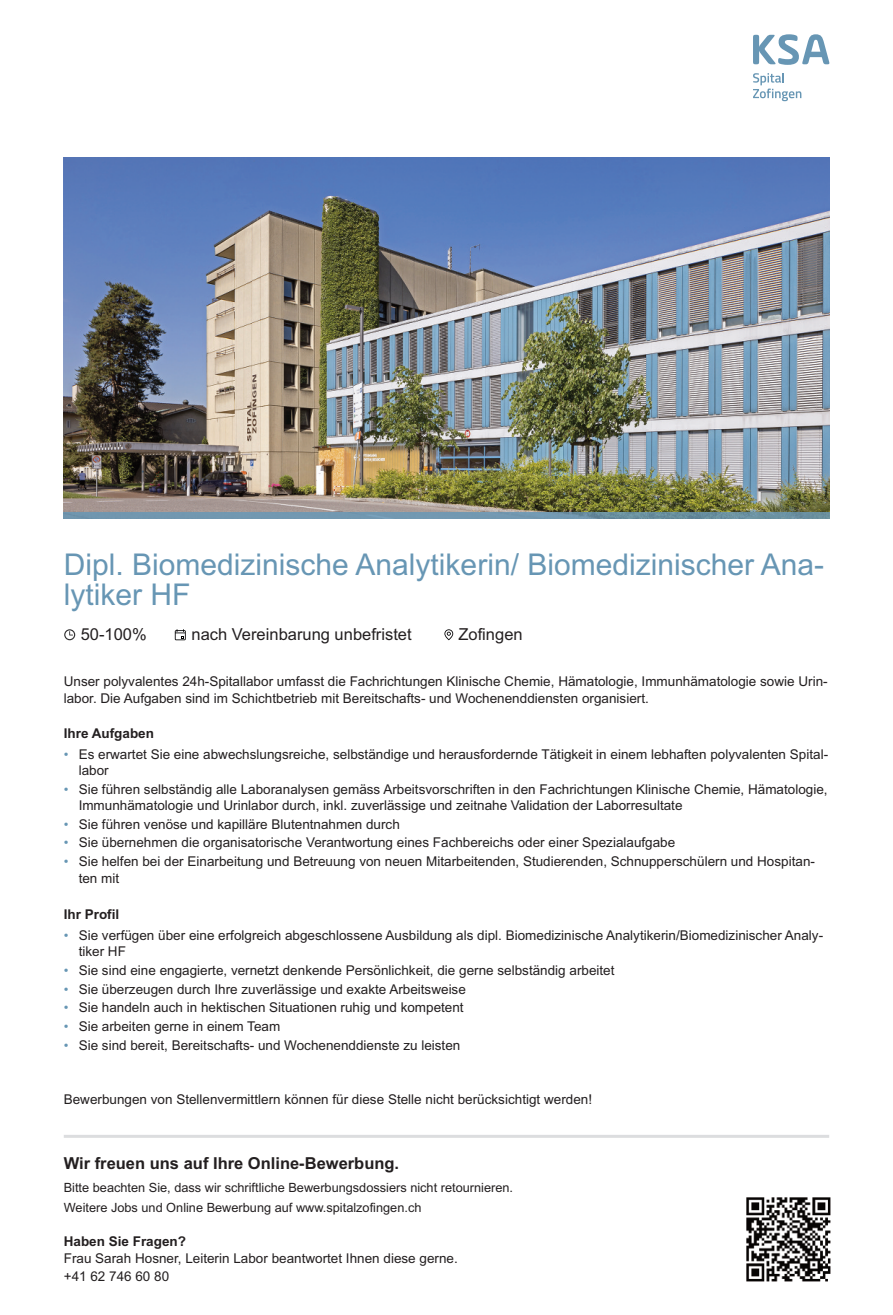
<style>
.page{position:relative;width:893px;height:1315px;background:#fff}
.page>*{position:absolute;margin:0;border:0;box-sizing:border-box;transform-origin:0 0}
.t1{font:30px/30px "Arial";color:#6796b4}
.t2{font:16.5px "Arial";color:#231f20}
.t3{font:700 16.5px "Arial";color:#231f20}
.t4{font:13.5px/16.5px "Arial";color:#231f20}
.t5{font:700 13.5px "Arial";color:#231f20}
.t6{font:12.75px/20.7px "Arial";color:#231f20}
.s1{color:#6796b4}
</style>
<div class="page">
<img style="left:64px;top:157px;width:765px;height:355px">
<svg style="left:753px;top:34px;width:76px;height:31px"></svg>
<svg style="left:753px;top:73px;width:48px;height:28px"></svg>
<img style="left:64px;top:512px;width:765px;height:7px">
<svg style="left:64px;top:629px;width:11px;height:11px"></svg>
<svg style="left:175px;top:629px;width:11px;height:11px"></svg>
<svg style="left:444px;top:629px;width:9px;height:11px"></svg>
<hr style="left:64px;top:1135px;width:765px;height:3px;background:#dcdddf">
<img style="left:746px;top:1197px;width:85px;height:85px">
<h1 class="t1" style="left:64px;top:549px;width:762px">Dipl. Biomedizinische Analytikerin/ Biomedizinischer Ana&shy;lytiker HF</h1>
<p class="t2" style="left:81px;top:625px;width:68px">50-100%</p>
<p class="t2" style="left:192px;top:625px;width:222px">nach Vereinbarung unbefristet</p>
<p class="t2" style="left:458px;top:625px;width:66px">Zofingen</p>
<p class="t4" style="left:64px;top:673px;width:765px;line-height:17.2px">Unser polyvalentes 24h-Spitallabor umfasst die Fachrichtungen Klinische Chemie, Hämatologie, Immunhämatologie sowie Urin&shy;labor. Die Aufgaben sind im Schichtbetrieb mit Bereitschafts- und Wochenenddiensten organisiert.</p>
<p class="t5" style="left:64px;top:725px;width:92px">Ihre Aufgaben</p>
<p class="t4" style="left:79px;top:746px;width:751px;text-indent:-15px"><span class="s1">•</span> Es erwartet Sie eine abwechslungsreiche, selbständige und herausfordernde Tätigkeit in einem lebhaften polyvalenten Spital&shy;labor</p>
<p class="t4" style="left:79px;top:781px;width:750px;text-indent:-15px"><span class="s1">•</span> Sie führen selbständig alle Laboranalysen gemäss Arbeitsvorschriften in den Fachrichtungen Klinische Chemie, Hämatologie,<br>Immunhämatologie und Urinlabor durch, inkl. zuverlässige und zeitnahe Validation der Laborresultate</p>
<p class="t4" style="left:64px;top:816px;width:338px"><span class="s1">•</span> Sie führen venöse und kapilläre Blutentnahmen durch</p>
<p class="t4" style="left:64px;top:835px;width:613px"><span class="s1">•</span> Sie übernehmen die organisatorische Verantwortung eines Fachbereichs oder einer Spezialaufgabe</p>
<p class="t4" style="left:79px;top:853px;width:738px;text-indent:-15px"><span class="s1">•</span> Sie helfen bei der Einarbeitung und Betreuung von neuen Mitarbeitenden, Studierenden, Schnupperschülern und Hospitan&shy;ten mit</p>
<p class="t5" style="left:64px;top:907px;width:57px">Ihr Profil</p>
<p class="t4" style="left:79px;top:927px;width:746px;text-indent:-15px"><span class="s1">•</span> Sie verfügen über eine erfolgreich abgeschlossene Ausbildung als dipl. Biomedizinische Analytikerin/Biomedizinischer Analy&shy;tiker HF</p>
<p class="t4" style="left:64px;top:962px;width:552px"><span class="s1">•</span> Sie sind eine engagierte, vernetzt denkende Persönlichkeit, die gerne selbständig arbeitet</p>
<p class="t4" style="left:64px;top:981px;width:404px"><span class="s1">•</span> Sie überzeugen durch Ihre zuverlässige und exakte Arbeitsweise</p>
<p class="t4" style="left:64px;top:999px;width:401px"><span class="s1">•</span> Sie handeln auch in hektischen Situationen ruhig und kompetent</p>
<p class="t4" style="left:64px;top:1018px;width:218px"><span class="s1">•</span> Sie arbeiten gerne in einem Team</p>
<p class="t4" style="left:64px;top:1037px;width:398px"><span class="s1">•</span> Sie sind bereit, Bereitschafts- und Wochenenddienste zu leisten</p>
<p class="t4" style="left:64px;top:1091px;width:530px">Bewerbungen von Stellenvermittlern können für diese Stelle nicht berücksichtigt werden!</p>
<p class="t3" style="left:64px;top:1153px;width:337px">Wir freuen uns auf Ihre Online-Bewerbung.</p>
<p class="t6" style="left:64px;top:1177px;width:451px">Bitte beachten Sie, dass wir schriftliche Bewerbungsdossiers nicht retournieren.<br>Weitere Jobs und Online Bewerbung auf www.spitalzofingen.ch</p>
<p class="t5" style="left:64px;top:1234px;width:124px">Haben Sie Fragen?</p>
<p class="t4" style="left:64px;top:1250px;width:396px;line-height:17.2px">Frau Sarah Hosner, Leiterin Labor beantwortet Ihnen diese gerne. +41 62 746 60 80</p>
</div>
